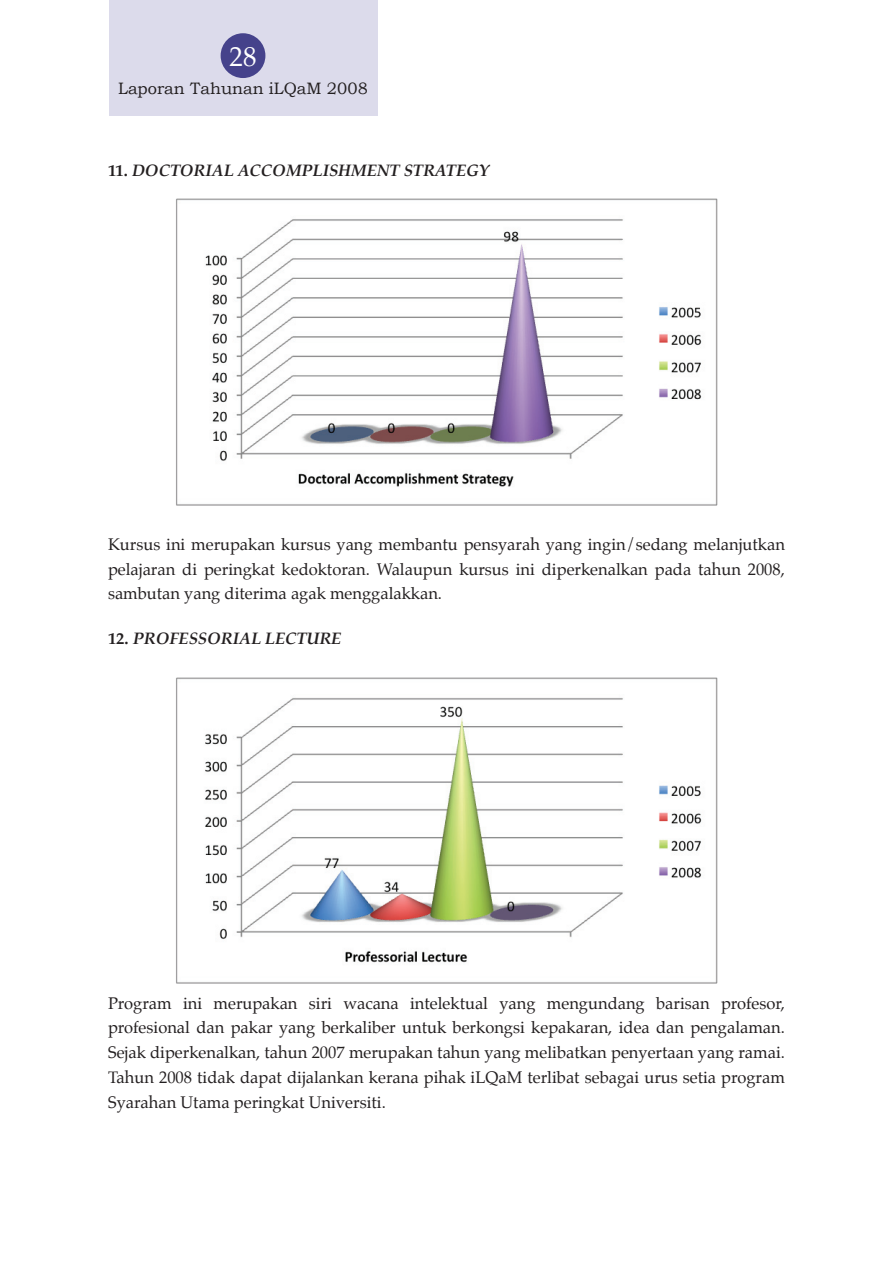
<style>
.page{position:relative;width:893px;height:1263px;background:#fff}
.page>*{position:absolute;margin:0;border:0;box-sizing:border-box;transform-origin:0 0}
.t1{font:27px "Palatino";color:#fff}
.t2{font:16.5px/24.8px "Palatino";color:#231f20;text-align:justify}
.t3{font:italic 700 16.5px "Palatino";color:#231f20}
.t4{font:16.5px "Bookman Old Style";color:#231f20}
.s1{font-style:normal}
</style>
<div class="page">
<div style="left:109px;top:0;width:268px;height:116px;background:#dcdbeb"></div>
<div style="left:221px;top:33px;width:44px;height:45px;background:#45428b;border-radius:50%"></div>
<img style="left:176px;top:199px;width:542px;height:306px">
<img style="left:176px;top:677px;width:542px;height:307px">
<h1 class="t1" style="left:230px;top:35px;width:28px">28</h1>
<p class="t4" style="left:118px;top:78px;width:251px">Laporan Tahunan iLQaM 2008</p>
<p class="t3" style="left:108px;top:157px;width:383px"><span class="s1">11.</span> DOCTORIAL ACCOMPLISHMENT STRATEGY</p>
<p class="t2" style="left:108px;top:532px;width:678px">Kursus ini merupakan kursus yang membantu pensyarah yang ingin/sedang melanjutkan pelajaran di peringkat kedoktoran. Walaupun kursus ini diperkenalkan pada tahun 2008, sambutan yang diterima agak menggalakkan.</p>
<p class="t3" style="left:108px;top:625px;width:235px"><span class="s1">12.</span> PROFESSORIAL LECTURE</p>
<p class="t2" style="left:108px;top:990px;width:678px">Program ini merupakan siri wacana intelektual yang mengundang barisan profesor, profesional dan pakar yang berkaliber untuk berkongsi kepakaran, idea dan pengalaman.<br>Sejak diperkenalkan, tahun 2007 merupakan tahun yang melibatkan penyertaan yang ramai.<br>Tahun 2008 tidak dapat dijalankan kerana pihak iLQaM terlibat sebagai urus setia program Syarahan Utama peringkat Universiti.</p>
</div>
